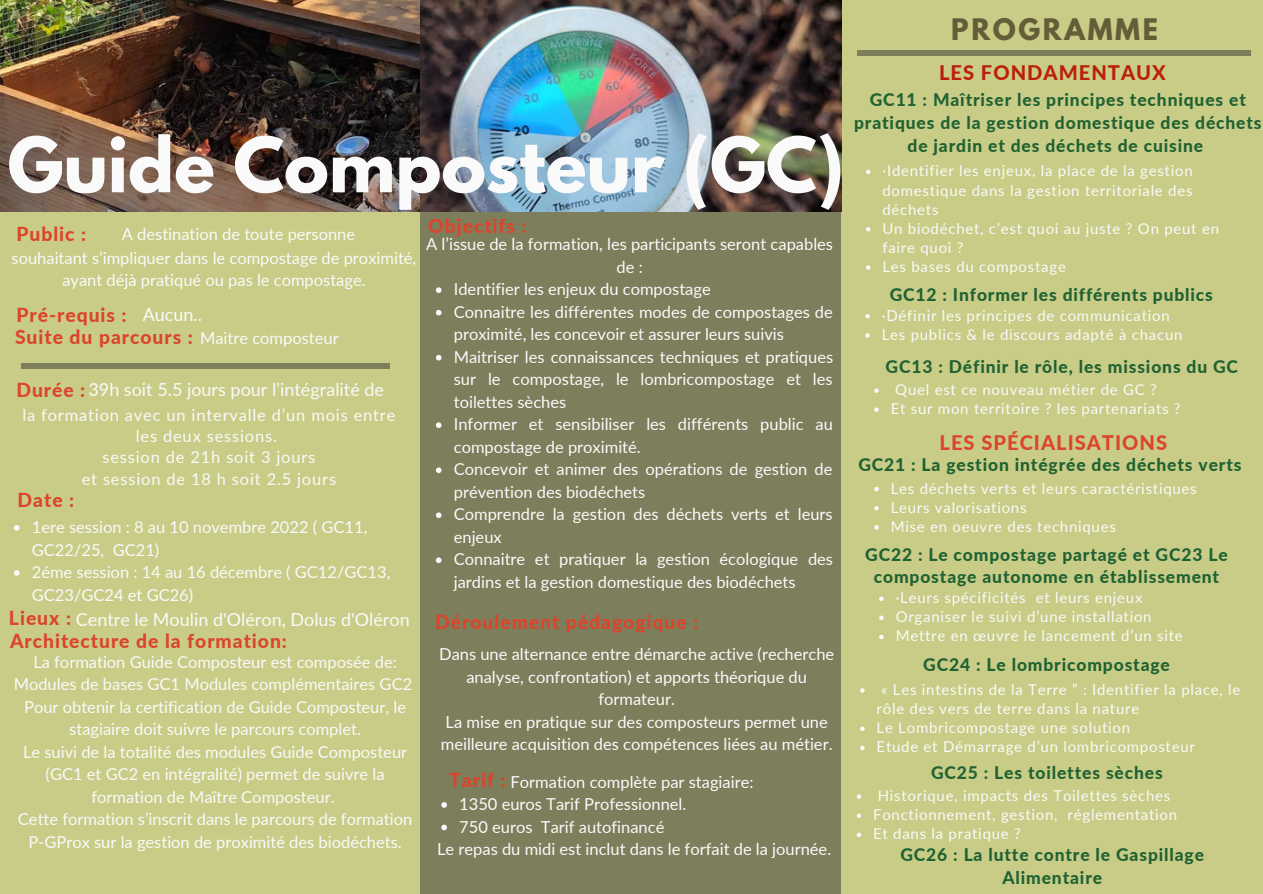
<style>
.page{position:relative;width:1263px;height:894px;background:#fff}
.page>*{position:absolute;margin:0;border:0;box-sizing:border-box;transform-origin:0 0}
.t1{font:700 67.5px "League Spartan";color:#fafafa}
.t2{font:700 26.25px "League Spartan";letter-spacing:.1em;color:#655d37}
.t3{font:800 20.1px "Lato";letter-spacing:.05em;color:#dc442c}
.t4{font:800 20.1px "Lato";letter-spacing:.05em;color:#bb1f09}
.t5{font:800 19.35px "Lato";letter-spacing:.05em;color:#dc442c}
.t6{font:18px "Lato";color:#fafafa}
.t7{font:800 17.4px/22.5px "Lato";letter-spacing:.05em;color:#206232;text-align:center}
.t8{font:16.5px/22.5px "Lato";color:#fafafa;text-align:center}
.t9{font:16.5px/21.3px "Lato";letter-spacing:.05em;color:#fafafa;text-align:center}
.t10{font:15px/19px "Lato";letter-spacing:.05em;color:#fafafa}
.s1{font-weight:400;font-size:16.5px;color:#fafafa}
.s2{font-weight:800;font-size:19.35px;color:#dc442c}
</style>
<div class="page">
<div style="left:0;top:0;width:1263px;height:893px;background:#c9cc87"></div>
<div style="left:421px;top:0;width:420px;height:893px;background:#7d7e5c"></div>
<div style="left:857px;top:50px;width:393px;height:6px;background:#7d7e5c"></div>
<img style="left:0;top:0;width:841px;height:211px">
<div style="left:21px;top:363px;width:369px;height:5px;background:#7d7e5c"></div>
<svg style="left:436px;top:287px;width:5px;height:6px"></svg>
<svg style="left:436px;top:310px;width:5px;height:5px"></svg>
<svg style="left:436px;top:355px;width:5px;height:5px"></svg>
<svg style="left:436px;top:422px;width:5px;height:6px"></svg>
<svg style="left:436px;top:467px;width:5px;height:6px"></svg>
<svg style="left:436px;top:512px;width:5px;height:6px"></svg>
<svg style="left:436px;top:557px;width:5px;height:6px"></svg>
<svg style="left:866px;top:169px;width:4px;height:5px"></svg>
<svg style="left:866px;top:227px;width:4px;height:4px"></svg>
<svg style="left:866px;top:265px;width:4px;height:5px"></svg>
<svg style="left:874px;top:388px;width:5px;height:5px"></svg>
<svg style="left:874px;top:407px;width:5px;height:5px"></svg>
<svg style="left:14px;top:525px;width:6px;height:5px"></svg>
<svg style="left:14px;top:570px;width:6px;height:5px"></svg>
<svg style="left:860px;top:688px;width:5px;height:4px"></svg>
<svg style="left:860px;top:726px;width:5px;height:4px"></svg>
<svg style="left:860px;top:745px;width:5px;height:5px"></svg>
<svg style="left:874px;top:486px;width:5px;height:5px"></svg>
<svg style="left:874px;top:506px;width:5px;height:4px"></svg>
<svg style="left:874px;top:525px;width:5px;height:4px"></svg>
<svg style="left:441px;top:802px;width:6px;height:5px"></svg>
<svg style="left:441px;top:824px;width:6px;height:6px"></svg>
<svg style="left:865px;top:314px;width:5px;height:4px"></svg>
<svg style="left:865px;top:333px;width:5px;height:4px"></svg>
<svg style="left:879px;top:596px;width:5px;height:4px"></svg>
<svg style="left:879px;top:615px;width:5px;height:5px"></svg>
<svg style="left:879px;top:634px;width:5px;height:5px"></svg>
<svg style="left:857px;top:794px;width:4px;height:4px"></svg>
<svg style="left:857px;top:813px;width:4px;height:4px"></svg>
<svg style="left:857px;top:832px;width:4px;height:4px"></svg>
<h1 class="t1" style="left:8px;top:131px;width:838px">Guide Composteur (GC)</h1>
<p class="t5" style="left:16px;top:222px;width:71px">Public :</p>
<p class="t5" style="left:428px;top:214px;width:100px">Objectifs :</p>
<p class="t8" style="left:122px;top:222px;width:235px">A destination de toute personne</p>
<p class="t8" style="left:426px;top:232px;width:408px">A l’issue de la formation, les participants seront capables de :</p>
<p class="t8" style="left:12px;top:246px;width:406px">souhaitant s’impliquer dans le compostage de proximité, ayant déjà pratiqué ou pas le compostage.</p>
<p class="t8" style="left:454px;top:277px;width:381px;text-align:left">Identifier les enjeux du compostage<br>Connaitre les différentes modes de compostages de proximité, les concevoir et assurer leurs suivis Maitriser les connaissances techniques et pratiques sur le compostage, le lombricompostage et les toilettes sèches<br>Informer et sensibiliser les différents public au compostage de proximité.<br>Concevoir et animer des opérations de gestion de prévention des biodéchets<br>Comprendre la gestion des déchets verts et leurs enjeux<br>Connaitre et pratiquer la gestion écologique des jardins et la gestion domestique des biodéchets</p>
<p class="t5" style="left:16px;top:302px;width:112px">Pré-requis :</p>
<p class="t6" style="left:143px;top:303px;width:61px">Aucun..</p>
<p class="t5" style="left:15px;top:325px;width:325px">Suite du parcours : <span class="s1">Maitre composteur</span></p>
<p class="t6" style="left:16px;top:378px;width:369px"><span class="s2">Durée :</span> 39h soit 5.5 jours pour l’intégralité de</p>
<p class="t9" style="left:22px;top:403px;width:375px">la formation avec un intervalle d’un mois entre les deux sessions.<br>session de 21h soit 3 jours<br>et session de 18 h soit 2.5 jours</p>
<p class="t5" style="left:18px;top:487px;width:58px">Date :</p>
<p class="t8" style="left:32px;top:515px;width:360px;text-align:left">1ere session : 8 au 10 novembre 2022 ( GC11,<br>GC22/25, GC21)<br>2éme session : 14 au 16 décembre ( GC12/GC13,<br>GC23/GC24 et GC26)</p>
<p class="t6" style="left:9px;top:608px;width:402px"><span class="s2">Lieux :</span> Centre le Moulin d'Oléron, Dolus d'Oléron</p>
<p class="t5" style="left:10px;top:629px;width:278px">Architecture de la formation:</p>
<p class="t8" style="left:14px;top:650px;width:400px">La formation Guide Composteur est composée de:<br>Modules de bases GC1 Modules complémentaires GC2<br>Pour obtenir la certification de Guide Composteur, le stagiaire doit suivre le parcours complet.<br>Le suivi de la totalité des modules Guide Composteur (GC1 et GC2 en intégralité) permet de suivre la formation de Maître Composteur.<br>Cette formation s’inscrit dans le parcours de formation P-GProx sur la gestion de proximité des biodéchets.</p>
<p class="t5" style="left:435px;top:609px;width:265px">Déroulement pédagogique :</p>
<p class="t8" style="left:439px;top:642px;width:397px">Dans une alternance entre démarche active (recherche analyse, confrontation) et apports théorique du formateur.<br>La mise en pratique sur des composteurs permet une meilleure acquisition des compétences liées au métier.</p>
<p class="t5" style="left:449px;top:767px;width:58px">Tarif :</p>
<p class="t8" style="left:459px;top:792px;width:229px;text-align:left">1350 euros Tarif Professionnel.<br>750 euros Tarif autofinancé</p>
<p class="t8" style="left:511px;top:769px;width:244px">Formation complète par stagiaire:</p>
<p class="t8" style="left:437px;top:837px;width:396px">Le repas du midi est inclut dans le forfait de la journée.</p>
<h2 class="t2" style="left:951px;top:16px;width:208px">PROGRAMME</h2>
<p class="t4" style="left:939px;top:61px;width:228px">LES FONDAMENTAUX</p>
<p class="t7" style="left:854px;top:88px;width:409px">GC11 : Maîtriser les principes techniques et pratiques de la gestion domestique des déchets de jardin et des déchets de cuisine</p>
<p class="t10" style="left:882px;top:161px;width:338px">·Identifier les enjeux, la place de la gestion domestique dans la gestion territoriale des déchets<br>Un biodéchet, c’est quoi au juste ? On peut en faire quoi ?<br>Les bases du compostage</p>
<p class="t7" style="left:890px;top:283px;width:325px">GC12 : Informer les différents publics</p>
<p class="t10" style="left:882px;top:305px;width:302px">·Définir les principes de communication<br>Les publics &amp; le discours adapté à chacun</p>
<p class="t7" style="left:886px;top:355px;width:354px">GC13 : Définir le rôle, les missions du GC</p>
<p class="t10" style="left:891px;top:379px;width:291px;text-indent:5px">Quel est ce nouveau métier de GC ?<br>Et sur mon territoire ? les partenariats ?</p>
<p class="t3" style="left:939px;top:429px;width:229px">LES SPÉCIALISATIONS</p>
<p class="t7" style="left:858px;top:453px;width:385px">GC21 : La gestion intégrée des déchets verts</p>
<p class="t10" style="left:891px;top:478px;width:308px">Les déchets verts et leurs caractéristiques<br>Leurs valorisations<br>Mise en oeuvre des techniques</p>
<p class="t7" style="left:865px;top:542px;width:364px">GC22 : Le compostage partagé et GC23 Le compostage autonome en établissement</p>
<p class="t10" style="left:896px;top:587px;width:289px">·Leurs spécificités et leurs enjeux<br>Organiser le suivi d’une installation<br>Mettre en œuvre le lancement d’un site</p>
<p class="t7" style="left:923px;top:652px;width:248px">GC24 : Le lombricompostage</p>
<p class="t10" style="left:877px;top:679px;width:365px;text-indent:5px">« Les intestins de la Terre ” : Identifier la place, le rôle des vers de terre dans la nature<br>Le Lombricompostage une solution<br>Etude et Démarrage d’un lombricomposteur</p>
<p class="t7" style="left:931px;top:760px;width:233px">GC25 : Les toilettes sèches</p>
<p class="t10" style="left:873px;top:785px;width:306px;text-indent:5px">Historique, impacts des Toilettes sèches<br>Fonctionnement, gestion, réglementation<br>Et dans la pratique ?</p>
<p class="t7" style="left:900px;top:843px;width:305px">GC26 : La lutte contre le Gaspillage<br>Alimentaire</p>
</div>
